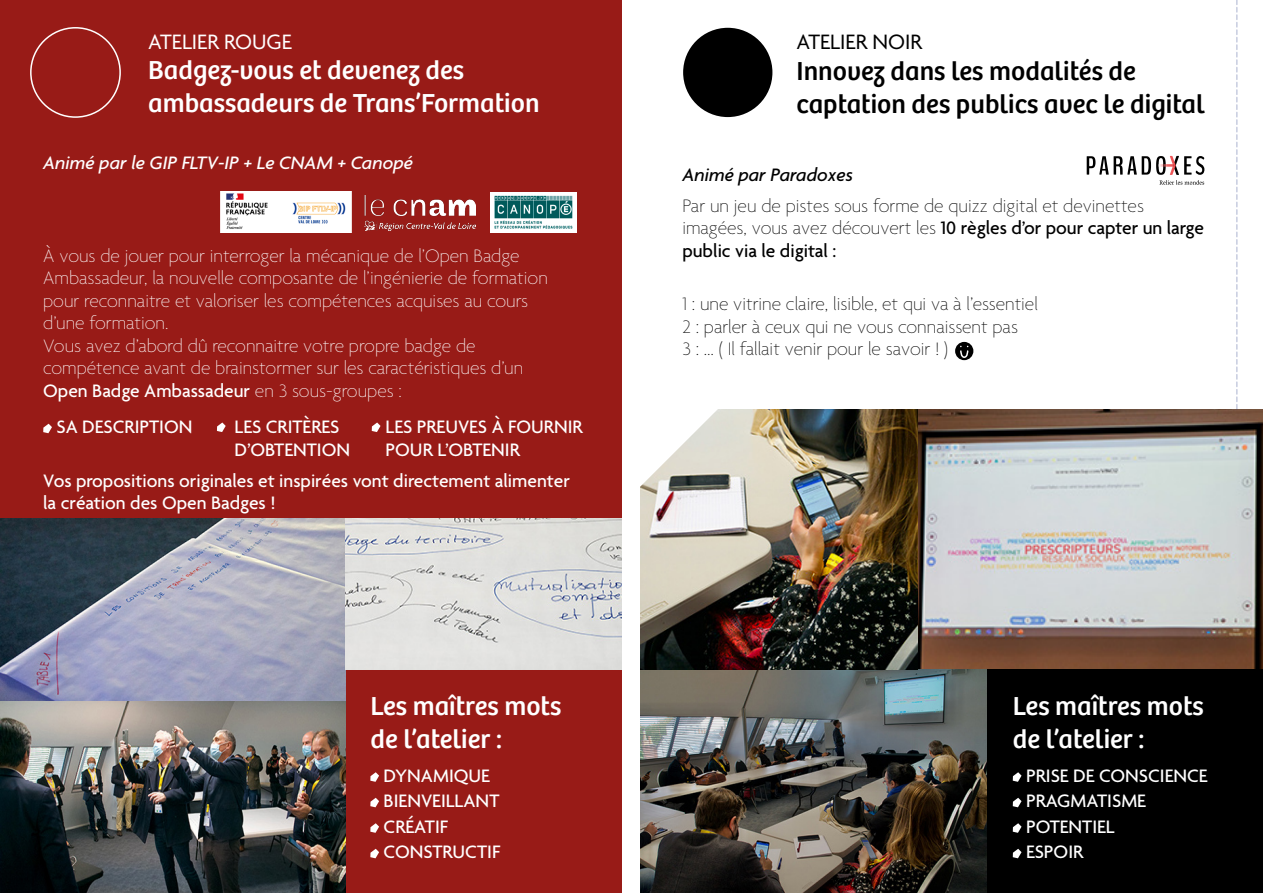
<style>
.page{position:relative;width:1263px;height:893px;background:#fff}
.page>*{position:absolute;margin:0;border:0;box-sizing:border-box;transform-origin:0 0}
.t1{font:27px/32.4px "Bree";color:#fff}
.t2{font:27px/32.4px "Bree";color:#000}
.t3{font:22.5px "Agenda";color:#fff}
.t4{font:22.5px "Agenda";color:#000}
.t5{font:100 19.5px/22.5px "Agenda";color:#fff}
.t6{font:100 19.5px/22.5px "Agenda";color:#000}
.t7{font:500 19.5px/25.5px "Agenda";color:#fff}
.t8{font:italic 500 19.5px "Agenda";color:#fff}
.t9{font:italic 500 19.5px "Agenda";color:#000}
.s1{font-weight:500}
</style>
<div class="page">
<div style="left:0;top:0;width:621px;height:893px;background:#981b17"></div>
<svg style="left:217px;top:422px;width:9px;height:10px"></svg>
<svg style="left:372px;top:422px;width:8px;height:10px"></svg>
<img style="left:0;top:519px;width:346px;height:374px">
<img style="left:641px;top:409px;width:622px;height:260px">
<img style="left:641px;top:669px;width:346px;height:224px">
<img style="left:346px;top:519px;width:275px;height:150px">
<svg style="left:370px;top:772px;width:9px;height:10px"></svg>
<svg style="left:370px;top:798px;width:9px;height:9px"></svg>
<svg style="left:370px;top:823px;width:9px;height:10px"></svg>
<svg style="left:370px;top:849px;width:9px;height:9px"></svg>
<div style="left:987px;top:669px;width:276px;height:224px;background:#000"></div>
<svg style="left:1013px;top:772px;width:8px;height:10px"></svg>
<svg style="left:1013px;top:798px;width:8px;height:9px"></svg>
<svg style="left:1013px;top:823px;width:8px;height:10px"></svg>
<svg style="left:1013px;top:849px;width:8px;height:9px"></svg>
<svg style="left:1236px;top:0;width:1px;height:409px"></svg>
<svg style="left:43px;top:424px;width:9px;height:9px"></svg>
<svg style="left:640px;top:409px;width:83px;height:83px"></svg>
<div style="left:955px;top:342px;width:18px;height:18px;background:#000;border-radius:50%"></div>
<svg style="left:959px;top:346px;width:10px;height:13px"></svg>
<img style="left:221px;top:192px;width:130px;height:40px">
<svg style="left:1087px;top:156px;width:117px;height:29px"></svg>
<div style="left:30px;top:27px;width:91px;height:91px;border:2px solid #fff;border-radius:50%"></div>
<div style="left:683px;top:28px;width:89px;height:89px;background:#000;border-radius:50%"></div>
<img style="left:364px;top:196px;width:111px;height:35px">
<div style="left:490px;top:192px;width:87px;height:40px;background:#fff"></div>
<img style="left:494px;top:195px;width:79px;height:34px">
<p class="t3" style="left:148px;top:29px;width:145px">ATELIER ROUGE</p>
<p class="t4" style="left:796px;top:29px;width:127px">ATELIER NOIR</p>
<h1 class="t1" style="left:148px;top:52px;width:393px">Badgez-vous et devenez des ambassadeurs de Trans’Formation</h1>
<h1 class="t2" style="left:796px;top:53px;width:410px">Innovez dans les modalités de captation des publics avec le digital</h1>
<p class="t8" style="left:43px;top:151px;width:371px">Animé par le GIP FLTV-IP + Le CNAM + Canopé</p>
<p class="t5" style="left:43px;top:245px;width:506px">À vous de jouer pour interroger la mécanique de l’Open Badge Ambassadeur, la nouvelle composante de l’ingénierie de formation pour reconnaitre et valoriser les compétences acquises au cours d’une formation.<br>Vous avez d’abord dû reconnaitre votre propre badge de compétence avant de brainstormer sur les caractéristiques d’un <span class="s1">Open Badge Ambassadeur</span> en 3 sous-groupes :</p>
<p class="t7" style="left:56px;top:415px;width:137px">SA DESCRIPTION</p>
<p class="t7" style="left:235px;top:417px;width:117px;line-height:22.5px">LES CRITÈRES<br>D’OBTENTION</p>
<p class="t7" style="left:386px;top:417px;width:199px;line-height:22.5px">LES PREUVES À FOURNIR<br>POUR L’OBTENIR</p>
<p class="t7" style="left:43px;top:470px;width:528px;line-height:22.5px">Vos propositions originales et inspirées vont directement alimenter la création des Open Badges !</p>
<h1 class="t1" style="left:370px;top:688px;width:193px">Les maîtres mots de l’atelier :</h1>
<p class="t7" style="left:384px;top:764px;width:118px">DYNAMIQUE<br>BIENVEILLANT<br>CRÉATIF<br>CONSTRUCTIF</p>
<p class="t9" style="left:682px;top:163px;width:172px">Animé par Paradoxes</p>
<p class="t6" style="left:682px;top:195px;width:523px">Par un jeu de pistes sous forme de quizz digital et devinettes imagées, vous avez découvert les <span class="s1">10 règles d’or pour capter un large public via le digital :</span></p>
<p class="t6" style="left:682px;top:294px;width:357px">1 : une vitrine claire, lisible, et qui va à l’essentiel<br>2 : parler à ceux qui ne vous connaissent pas<br>3 : … ( Il fallait venir pour le savoir ! )</p>
<h1 class="t1" style="left:1013px;top:688px;width:193px">Les maîtres mots de l’atelier :</h1>
<p class="t7" style="left:1026px;top:764px;width:183px">PRISE DE CONSCIENCE<br>PRAGMATISME<br>POTENTIEL<br>ESPOIR</p>
</div>
